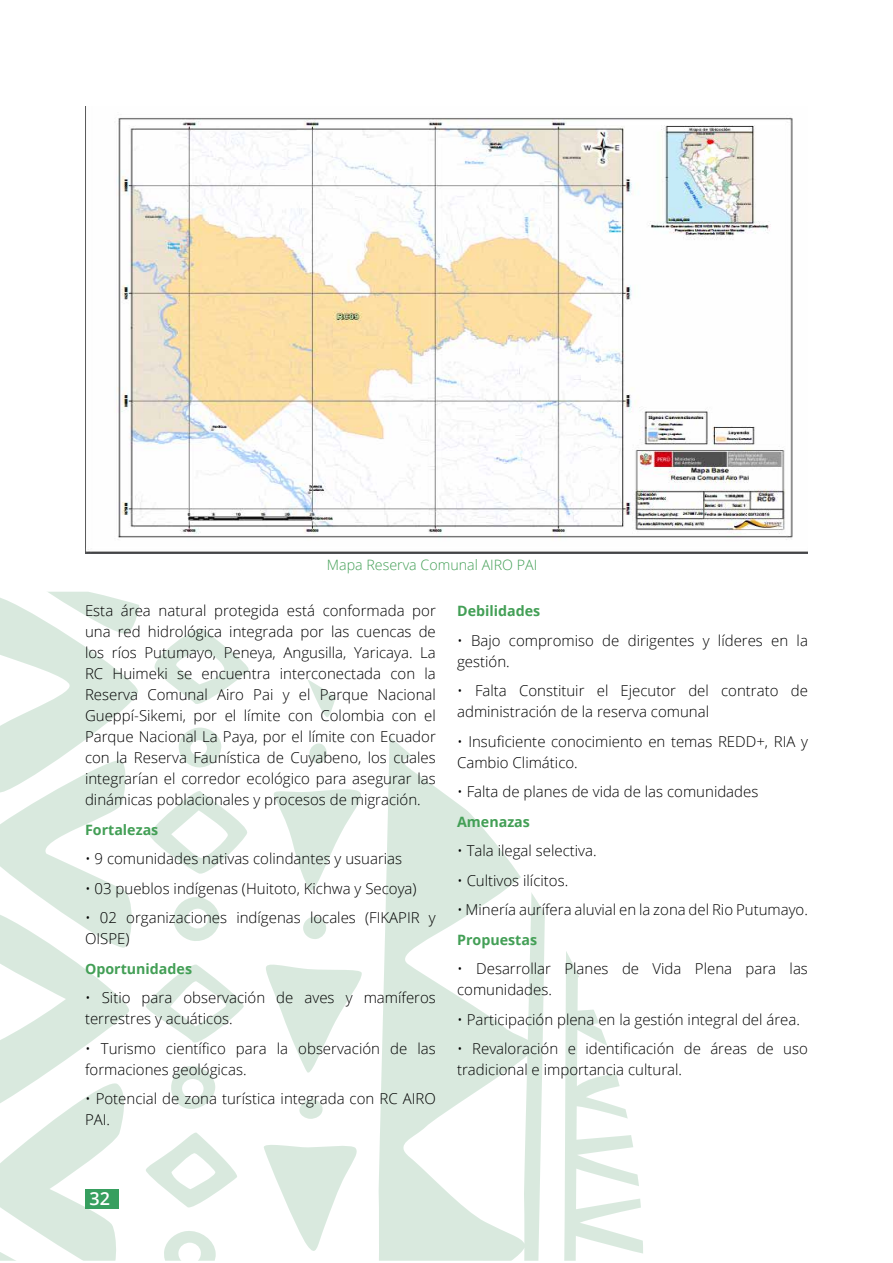
<style>
.page{position:relative;width:893px;height:1263px;background:#fff}
.page>*{position:absolute;margin:0;border:0;box-sizing:border-box;transform-origin:0 0}
.t1{font:600 18px "Open Sans";color:#fff}
.t2{font:300 15px/21px "Open Sans";color:#000}
.t3{font:700 14.25px "Open Sans";color:#439f56}
.t4{font:300 14.25px "Open Sans";color:#439f56}
</style>
<div class="page">
<svg style="left:309px;top:743px;width:18px;height:21px"></svg>
<svg style="left:303px;top:916px;width:23px;height:23px"></svg>
<svg style="left:299px;top:1099px;width:24px;height:20px"></svg>
<svg style="left:307px;top:679px;width:29px;height:38px"></svg>
<svg style="left:274px;top:789px;width:72px;height:101px"></svg>
<svg style="left:266px;top:964px;width:80px;height:109px"></svg>
<svg style="left:264px;top:1145px;width:82px;height:106px"></svg>
<svg style="left:346px;top:737px;width:176px;height:524px"></svg>
<svg style="left:522px;top:893px;width:121px;height:368px"></svg>
<svg style="left:0;top:592px;width:249px;height:669px"></svg>
<img style="left:85px;top:106px;width:723px;height:447px">
<p class="t4" style="left:327px;top:555px;width:212px">Mapa Reserva Comunal AIRO PAI</p>
<p class="t2" style="left:85px;top:600px;width:352px;text-align:justify">Esta área natural protegida está conformada por una red hidrológica integrada por las cuencas de los ríos Putumayo, Peneya, Angusilla, Yaricaya. La RC Huimeki se encuentra interconectada con la Reserva Comunal Airo Pai y el Parque Nacional Gueppí-Sikemi, por el límite con Colombia con el Parque Nacional La Paya, por el límite con Ecuador con la Reserva Faunística de Cuyabeno, los cuales integrarían el corredor ecológico para asegurar las dinámicas poblacionales y procesos de migración.</p>
<p class="t3" style="left:85px;top:819px;width:75px">Fortalezas</p>
<p class="t2" style="left:85px;top:848px;width:319px">• 9 comunidades nativas colindantes y usuarias</p>
<p class="t2" style="left:85px;top:877px;width:333px">• 03 pueblos indígenas (Huitoto, Kichwa y Secoya)</p>
<p class="t2" style="left:85px;top:907px;width:352px">• 02 organizaciones indígenas locales (FIKAPIR y<br>OISPE)</p>
<p class="t3" style="left:85px;top:958px;width:109px">Oportunidades</p>
<p class="t2" style="left:85px;top:987px;width:352px">• Sitio para observación de aves y mamíferos terrestres y acuáticos.</p>
<p class="t2" style="left:85px;top:1037px;width:352px">• Turismo científico para la observación de las formaciones geológicas.</p>
<p class="t2" style="left:85px;top:1088px;width:352px">• Potencial de zona turística integrada con RC AIRO<br>PAI.</p>
<p class="t3" style="left:457px;top:601px;width:85px">Debilidades</p>
<p class="t2" style="left:457px;top:629px;width:352px">• Bajo compromiso de dirigentes y líderes en la gestión.</p>
<p class="t2" style="left:457px;top:680px;width:352px">• Falta Constituir el Ejecutor del contrato de administración de la reserva comunal</p>
<p class="t2" style="left:457px;top:730px;width:352px">• Insuficiente conocimiento en temas REDD+, RIA y<br>Cambio Climático.</p>
<p class="t2" style="left:457px;top:781px;width:303px">• Falta de planes de vida de las comunidades</p>
<p class="t3" style="left:457px;top:811px;width:74px">Amenazas</p>
<p class="t2" style="left:457px;top:840px;width:141px">• Tala ilegal selectiva.</p>
<p class="t2" style="left:457px;top:869px;width:113px">• Cultivos ilícitos.</p>
<p class="t2" style="left:457px;top:899px;width:352px">• Minería aurífera aluvial en la zona del Rio Putumayo.</p>
<p class="t3" style="left:457px;top:929px;width:81px">Propuestas</p>
<p class="t2" style="left:457px;top:958px;width:352px">• Desarrollar Planes de Vida Plena para las comunidades.</p>
<p class="t2" style="left:457px;top:1008px;width:344px">• Participación plena en la gestión integral del área.</p>
<p class="t2" style="left:457px;top:1038px;width:352px">• Revaloración e identificación de áreas de uso tradicional e importancia cultural.</p>
<p class="t1" style="left:90px;top:1186px;width:22px">32</p>
</div>
